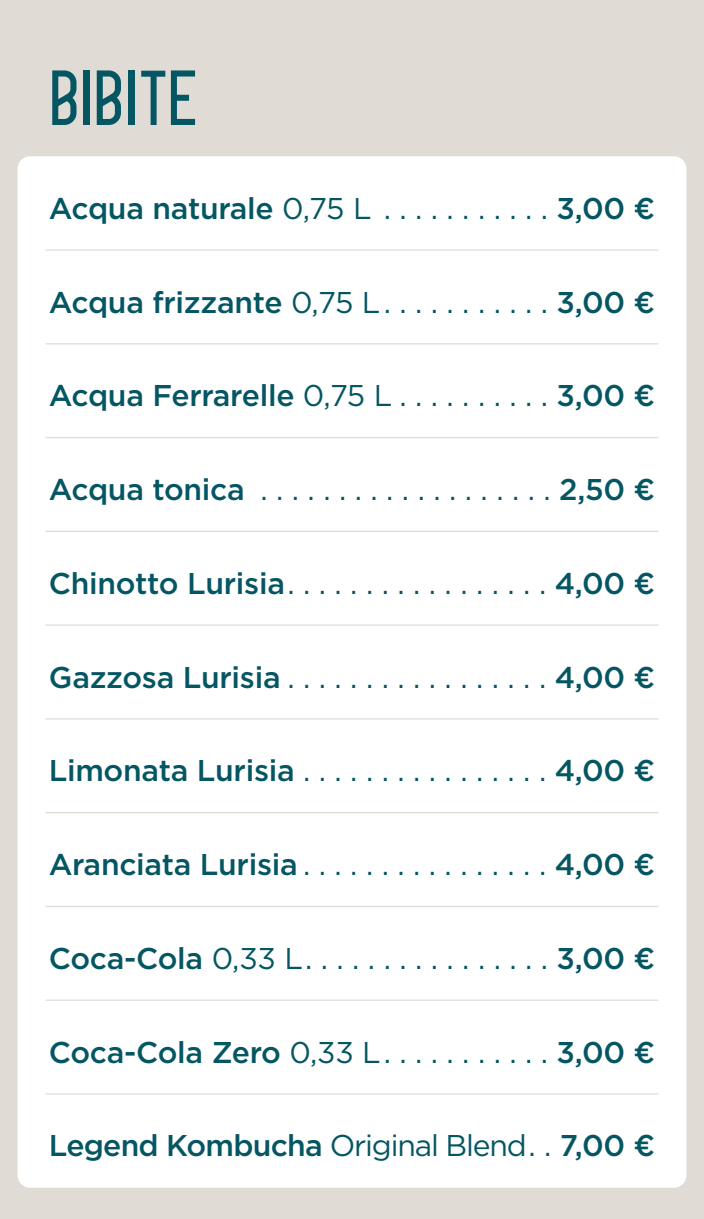
<style>
.page{position:relative;width:704px;height:1219px;background:#e0dcd5}
.page>*{position:absolute;margin:0;border:0;box-sizing:border-box;transform-origin:0 0}
.t1{font:500 78.12px "Alpha";color:#055663}
.t2{font:500 30px "Gotham";letter-spacing:-.01em;color:#055663}
.t3{font:30px "Gotham";color:#055663}
.s1{font-weight:400}
.s2{font-weight:500}
</style>
<div class="page">
<div style="left:18px;top:156px;width:668px;height:1032px;background:#fff;border-radius:12px"></div>
<hr style="left:46px;top:249px;width:612px;height:2px;background:#e0dcd5">
<hr style="left:46px;top:343px;width:612px;height:1px;background:#e0dcd5">
<hr style="left:46px;top:437px;width:612px;height:1px;background:#e0dcd5">
<hr style="left:46px;top:531px;width:612px;height:1px;background:#e0dcd5">
<hr style="left:46px;top:624px;width:612px;height:2px;background:#e0dcd5">
<hr style="left:46px;top:718px;width:612px;height:1px;background:#e0dcd5">
<hr style="left:46px;top:812px;width:612px;height:1px;background:#e0dcd5">
<hr style="left:46px;top:906px;width:612px;height:1px;background:#e0dcd5">
<hr style="left:46px;top:999px;width:612px;height:2px;background:#e0dcd5">
<hr style="left:46px;top:1093px;width:612px;height:1px;background:#e0dcd5">
<h1 class="t1" style="left:49px;top:48px;width:151px">BIBITE</h1>
<p class="t2" style="left:49px;top:188px;width:608px">Acqua naturale <span class="s1">0,75 L . . . . . . . . . . .</span> 3,00 €</p>
<p class="t2" style="left:49px;top:282px;width:608px">Acqua frizzante <span class="s1">0,75 L. . . . . . . . . . .</span> 3,00 €</p>
<p class="t2" style="left:49px;top:376px;width:608px">Acqua Ferrarelle <span class="s1">0,75 L . . . . . . . . . .</span> 3,00 €</p>
<p class="t3" style="left:49px;top:470px;width:608px"><span class="s2">Acqua tonica</span> . . . . . . . . . . . . . . . . . . . <span class="s2">2,50 €</span></p>
<p class="t2" style="left:49px;top:563px;width:608px">Chinotto Lurisia<span class="s1">. . . . . . . . . . . . . . . . .</span> 4,00 €</p>
<p class="t2" style="left:49px;top:657px;width:608px">Gazzosa Lurisia <span class="s1">. . . . . . . . . . . . . . . . .</span> 4,00 €</p>
<p class="t2" style="left:49px;top:751px;width:608px">Limonata Lurisia <span class="s1">. . . . . . . . . . . . . . . .</span> 4,00 €</p>
<p class="t2" style="left:49px;top:845px;width:608px">Aranciata Lurisia <span class="s1">. . . . . . . . . . . . . . . .</span> 4,00 €</p>
<p class="t3" style="left:49px;top:939px;width:608px"><span class="s2">Coca-Cola</span> 0,33 L. . . . . . . . . . . . . . . . <span class="s2">3,00 €</span></p>
<p class="t2" style="left:49px;top:1032px;width:608px">Coca-Cola Zero <span class="s1">0,33 L. . . . . . . . . . .</span> 3,00 €</p>
<p class="t2" style="left:49px;top:1126px;width:608px">Legend Kombucha <span class="s1">Original Blend. .</span> 7,00 €</p>
</div>
